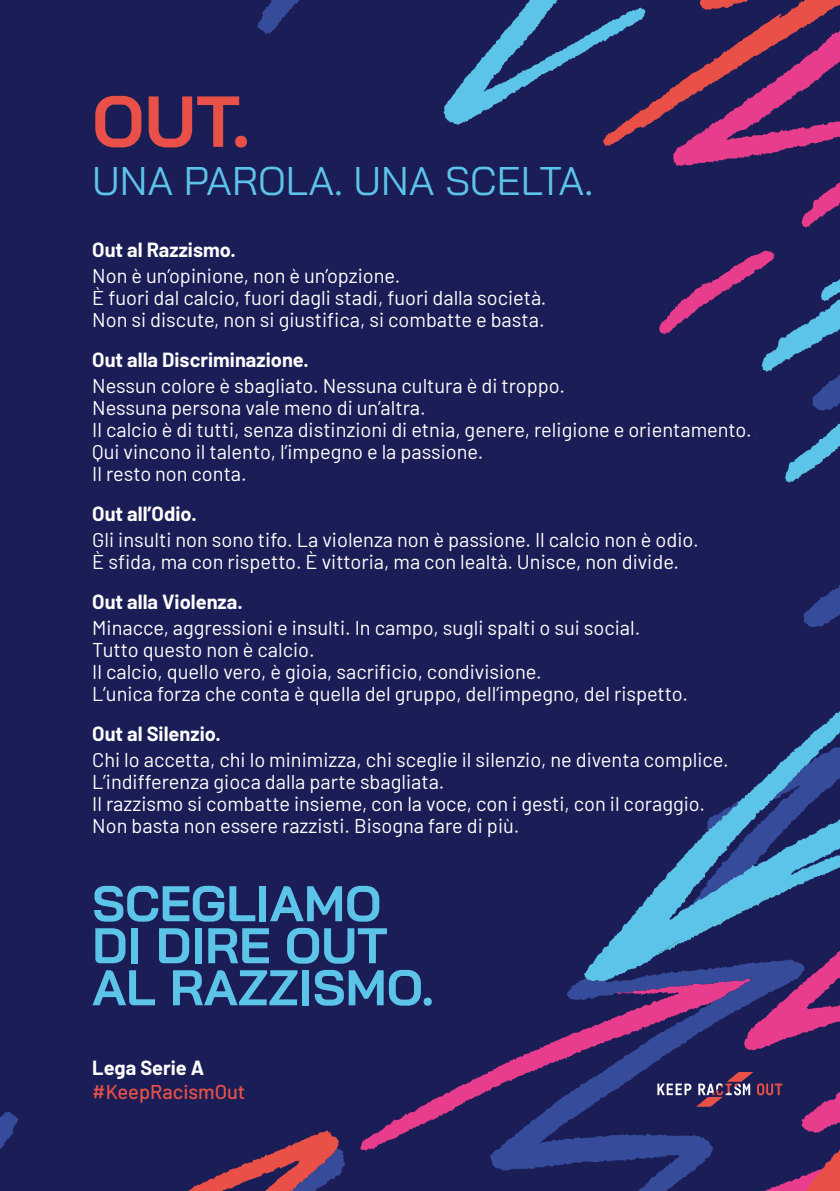
<style>
.page{position:relative;width:840px;height:1191px;background:#fff}
.page>*{position:absolute;margin:0;border:0;box-sizing:border-box;transform-origin:0 0}
.t1{font:700 72px "Bai Jamjuree";color:#e95047}
.t2{font:700 50px/42px "Bai Jamjuree";color:#5dc4e9}
.t3{font:40px "Bai Jamjuree";color:#5dc4e9}
.t4{font:20px/22px "Barlow";color:#fff}
.t5{font:700 20px "Barlow";color:#fff}
.t6{font:500 20px "Barlow";color:#e95047}
</style>
<div class="page">
<div style="left:0;top:0;width:839px;height:1191px;background:#1a1d56"></div>
<svg style="left:0;top:1112px;width:18px;height:37px"></svg>
<svg style="left:188px;top:1130px;width:157px;height:61px"></svg>
<svg style="left:360px;top:1092px;width:89px;height:59px"></svg>
<svg style="left:803px;top:587px;width:36px;height:40px"></svg>
<svg style="left:257px;top:0;width:42px;height:34px"></svg>
<svg style="left:443px;top:0;width:396px;height:482px"></svg>
<svg style="left:449px;top:727px;width:390px;height:464px"></svg>
<h1 class="t1" style="left:92px;top:80px;width:159px">OUT.</h1>
<h3 class="t3" style="left:92px;top:147px;width:502px">UNA PAROLA. UNA SCELTA.</h3>
<p class="t5" style="left:92px;top:235px;width:145px">Out al Razzismo.</p>
<p class="t4" style="left:92px;top:263px;width:455px">Non è un’opinione, non è un’opzione.<br>È fuori dal calcio, fuori dagli stadi, fuori dalla società.<br>Non si discute, non si giustifica, si combatte e basta.</p>
<p class="t5" style="left:92px;top:345px;width:218px">Out alla Discriminazione.</p>
<p class="t4" style="left:92px;top:373px;width:660px">Nessun colore è sbagliato. Nessuna cultura è di troppo.<br>Nessuna persona vale meno di un’altra.<br>Il calcio è di tutti, senza distinzioni di etnia, genere, religione e orientamento.<br>Qui vincono il talento, l’impegno e la passione.<br>Il resto non conta.</p>
<p class="t5" style="left:92px;top:499px;width:106px">Out all’Odio.</p>
<p class="t4" style="left:92px;top:527px;width:607px">Gli insulti non sono tifo. La violenza non è passione. Il calcio non è odio.<br>È sfida, ma con rispetto. È vittoria, ma con lealtà. Unisce, non divide.</p>
<p class="t5" style="left:92px;top:587px;width:152px">Out alla Violenza.</p>
<p class="t4" style="left:92px;top:615px;width:597px">Minacce, aggressioni e insulti. In campo, sugli spalti o sui social.<br>Tutto questo non è calcio.<br>Il calcio, quello vero, è gioia, sacrificio, condivisione.<br>L’unica forza che conta è quella del gruppo, dell’impegno, del rispetto.</p>
<p class="t5" style="left:92px;top:719px;width:130px">Out al Silenzio.</p>
<p class="t4" style="left:92px;top:747px;width:637px">Chi lo accetta, chi lo minimizza, chi sceglie il silenzio, ne diventa complice.<br>L’indifferenza gioca dalla parte sbagliata.<br>Il razzismo si combatte insieme, con la voce, con i gesti, con il coraggio.<br>Non basta non essere razzisti. Bisogna fare di più.</p>
<h2 class="t2" style="left:92px;top:883px;width:343px">SCEGLIAMO<br>DI DIRE OUT<br>AL RAZZISMO.</h2>
<p class="t5" style="left:92px;top:1053px;width:113px">Lega Serie A</p>
<p class="t6" style="left:92px;top:1077px;width:154px">#KeepRacismOut</p>
</div>
